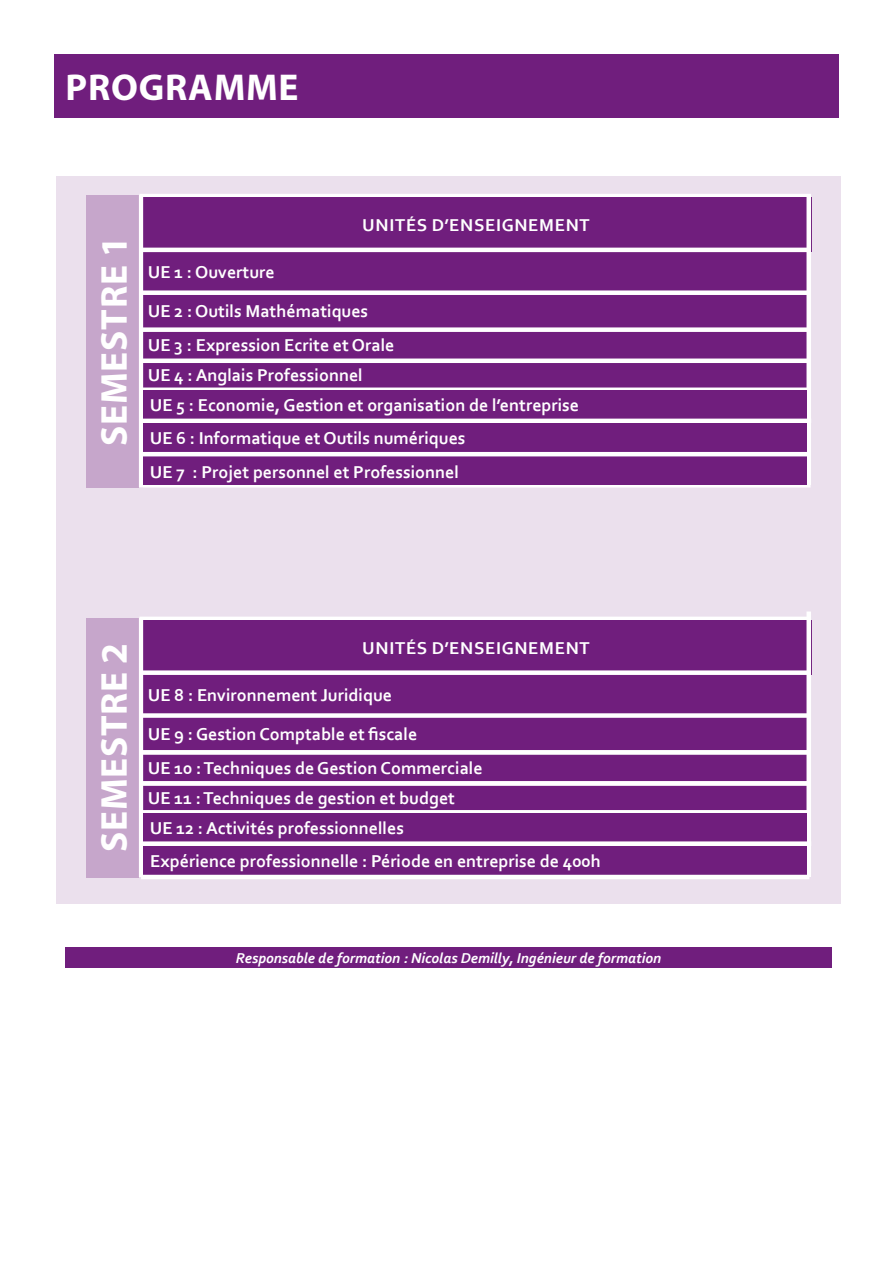
<style>
.page{position:relative;width:893px;height:1263px;background:#fff}
.page>*{position:absolute;margin:0;border:0;box-sizing:border-box;transform-origin:0 0}
.t1{font:700 37.5px "Myriad Pro";letter-spacing:.02em;color:#fff}
.t2{font:700 18px "Corbel";color:#fff}
.t3{font:700 18px "Corbel";letter-spacing:.04em;color:#fff}
.t4{font:italic 700 15px "Corbel";color:#fff}
</style>
<div class="page">
<div style="left:54px;top:54px;width:785px;height:64px;background:#701e7d"></div>
<div style="left:56px;top:176px;width:785px;height:728px;background:#ebe0ed"></div>
<hr style="left:139px;top:194px;width:672px;height:4px;background:#fff">
<div style="left:806px;top:611px;width:5px;height:264px;background:#fff"></div>
<div style="left:65px;top:947px;width:767px;height:21px;background:#701e7d"></div>
<svg style="left:86px;top:195px;width:725px;height:292px;background:#853f90"></svg>
<hr style="left:141px;top:452px;width:668px;height:4px;background:#fff">
<hr style="left:139px;top:617px;width:672px;height:4px;background:#fff">
<svg style="left:86px;top:618px;width:725px;height:259px;background:#864191"></svg>
<hr style="left:141px;top:875px;width:668px;height:4px;background:#fff">
<p class="t1" style="left:66px;top:63px;width:234px">PROGRAMME</p>
<p class="t3" style="left:362px;top:214px;width:229px">UNITÉS D’ENSEIGNEMENT</p>
<p class="t1" style="left:90px;top:446px;width:211px;rotate:-90deg">SEMESTRE 1</p>
<p class="t2" style="left:148px;top:261px;width:128px">UE 1 : Ouverture</p>
<p class="t2" style="left:148px;top:300px;width:222px">UE 2 : Outils Mathématiques</p>
<p class="t2" style="left:148px;top:334px;width:248px">UE 3 : Expression Ecrite et Orale</p>
<p class="t2" style="left:148px;top:364px;width:216px">UE 4 : Anglais Professionnel</p>
<p class="t2" style="left:150px;top:394px;width:431px">UE 5 : Economie, Gestion et organisation de l’entreprise</p>
<p class="t2" style="left:150px;top:427px;width:317px">UE 6 : Informatique et Outils numériques</p>
<p class="t2" style="left:150px;top:460px;width:311px">UE 7 : Projet personnel et Professionnel</p>
<p class="t1" style="left:90px;top:852px;width:211px;rotate:-90deg">SEMESTRE 2</p>
<p class="t3" style="left:362px;top:637px;width:229px">UNITÉS D’ENSEIGNEMENT</p>
<p class="t2" style="left:148px;top:684px;width:246px">UE 8 : Environnement Juridique</p>
<p class="t2" style="left:148px;top:722px;width:271px">UE 9 : Gestion Comptable et fiscale</p>
<p class="t2" style="left:148px;top:756px;width:336px">UE 10 : Techniques de Gestion Commerciale</p>
<p class="t2" style="left:148px;top:786px;width:309px">UE 11 : Techniques de gestion et budget</p>
<p class="t2" style="left:150px;top:816px;width:256px">UE 12 : Activités professionnelles</p>
<p class="t2" style="left:150px;top:850px;width:452px">Expérience professionnelle : Période en entreprise de 400h</p>
<p class="t4" style="left:236px;top:949px;width:427px">Responsable de formation : Nicolas Demilly, Ingénieur de formation</p>
</div>
